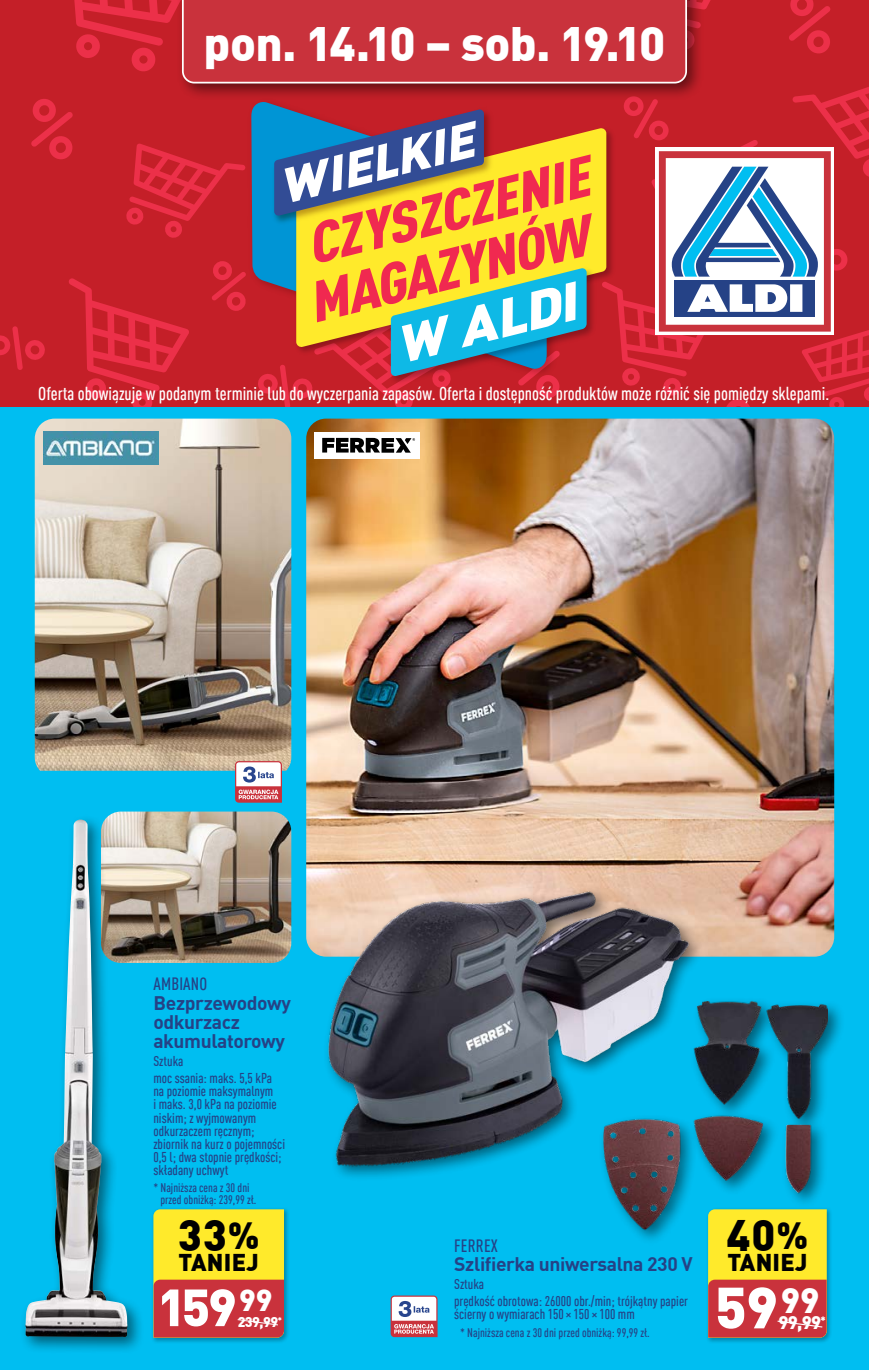
<style>
.page{position:relative;width:869px;height:1370px;background:#fff}
.page>*{position:absolute;margin:0;border:0;box-sizing:border-box;transform-origin:0 0}
.t1{font:900 57.23px "DIN Pro";color:#fff}
.t2{font:900 51.45px "DIN Pro";color:#fff}
.t3{font:900 47.25px "DIN Pro";letter-spacing:-.035em;color:#fff}
.t4{font:900 43.05px "DIN Pro";color:#000}
.t5{font:900 23.8px "DIN Pro";letter-spacing:.01em;color:#000}
.t6{font:700 19.25px/19.2px "DIN Pro";letter-spacing:-.02em;color:#254286}
.t7{font:500 condensed 18.38px "DIN Pro";color:#fff}
.t8{font:900 18.03px "DIN Pro";color:#fff}
.t9{font:500 condensed 17.5px "DIN Pro";letter-spacing:.01em;color:#254286}
.t10{font:500 condensed 14px/13.1px "DIN Pro";color:#254286}
.t11{font:900 14px "DIN Pro";color:#fff}
.t12{font:500 condensed 12.25px/11.9px "DIN Pro";color:#254286;text-align:center}
.s1{font-size:37.1px}
</style>
<div class="page">
<div style="left:0;top:407px;width:868px;height:962px;background:#00bef1"></div>
<img style="left:35px;top:418px;width:256px;height:352px">
<img style="left:306px;top:418px;width:527px;height:538px">
<img style="left:111px;top:811px;width:180px;height:151px">
<div style="left:19px;top:814px;width:126px;height:540px;background:#000;opacity:.5"></div>
<img style="left:25px;top:820px;width:102px;height:516px">
<img style="left:291px;top:848px;width:407px;height:329px">
<div style="left:688px;top:995px;width:156px;height:213px;background:#000;opacity:.5"></div>
<img style="left:682px;top:992px;width:145px;height:216px">
<img style="left:595px;top:1109px;width:109px;height:131px">
<svg style="left:390px;top:1295px;width:47px;height:41px;background:#d2aab5"></svg>
<svg style="left:235px;top:761px;width:47px;height:41px;background:#d8a7b0"></svg>
<div style="left:314px;top:432px;width:106px;height:26px;background:#fff"></div>
<svg style="left:322px;top:438px;width:93px;height:14px"></svg>
<img style="left:43px;top:432px;width:116px;height:32px">
<div style="left:705px;top:1206px;width:127px;height:137px;background:#000;opacity:.3"></div>
<svg style="left:707px;top:1209px;width:119px;height:128px;background:#e49835"></svg>
<div style="left:151px;top:1206px;width:138px;height:137px;background:#000;opacity:.3"></div>
<svg style="left:153px;top:1209px;width:131px;height:128px;background:#e59834"></svg>
<svg style="left:0;top:0;width:868px;height:407px;background:#be4d4d"></svg>
<h3 class="t3" style="left:203px;top:6px;width:463px">pon. 14.10 – sob. 19.10</h3>
<h3 class="t7" style="left:38px;top:380px;width:792px">Oferta obowiązuje w podanym terminie lub do wyczerpania zapasów. Oferta i dostępność produktów może różnić się pomiędzy sklepami.</h3>
<p class="t9" style="left:153px;top:971px;width:55px">AMBIANO</p>
<h3 class="t6" style="left:153px;top:991px;width:139px">Bezprzewodowy odkurzacz akumulatorowy</h3>
<p class="t10" style="left:153px;top:1050px;width:120px;line-height:17.5px">Sztuka<br>moc ssania: maks. 5,5 kPa</p>
<p class="t10" style="left:153px;top:1083px;width:133px">na poziomie maksymalnym<br>i maks. 3,0 kPa na poziomie niskim; z wyjmowanym odkurzaczem ręcznym; zbiornik na kurz o pojemności<br>0,5 l; dwa stopnie prędkości; składany uchwyt</p>
<p class="t12" style="left:153px;top:1180px;width:104px">* Najniższa cena z 30 dni przed obniżką: 239,99 zł.</p>
<h3 class="t4" style="left:178px;top:1200px;width:83px">33<span class="s1">%</span></h3>
<h3 class="t5" style="left:178px;top:1243px;width:82px">TANIEJ</h3>
<h2 class="t2" style="left:157px;top:1266px;width:117px">159<sup>99</sup></h2>
<p class="t11" style="left:237px;top:1310px;width:46px">239,99<sup>*</sup></p>
<p class="t9" style="left:454px;top:1232px;width:45px">FERREX</p>
<h3 class="t6" style="left:454px;top:1253px;width:240px">Szlifierka uniwersalna 230 V</h3>
<p class="t10" style="left:454px;top:1273px;width:235px;line-height:17.5px">Sztuka<br>prędkość obrotowa: 26000 obr./min; trójkątny papier</p>
<p class="t10" style="left:454px;top:1306px;width:182px">ścierny o wymiarach 150 × 150 × 100 mm</p>
<p class="t12" style="left:460px;top:1325px;width:191px">* Najniższa cena z 30 dni przed obniżką: 99,99 zł.</p>
<h3 class="t4" style="left:726px;top:1200px;width:83px">40<span class="s1">%</span></h3>
<h3 class="t5" style="left:727px;top:1243px;width:82px">TANIEJ</h3>
<h1 class="t1" style="left:714px;top:1261px;width:106px">59<sup>99</sup></h1>
<p class="t8" style="left:778px;top:1308px;width:49px">99,99<sup>*</sup></p>
</div>
